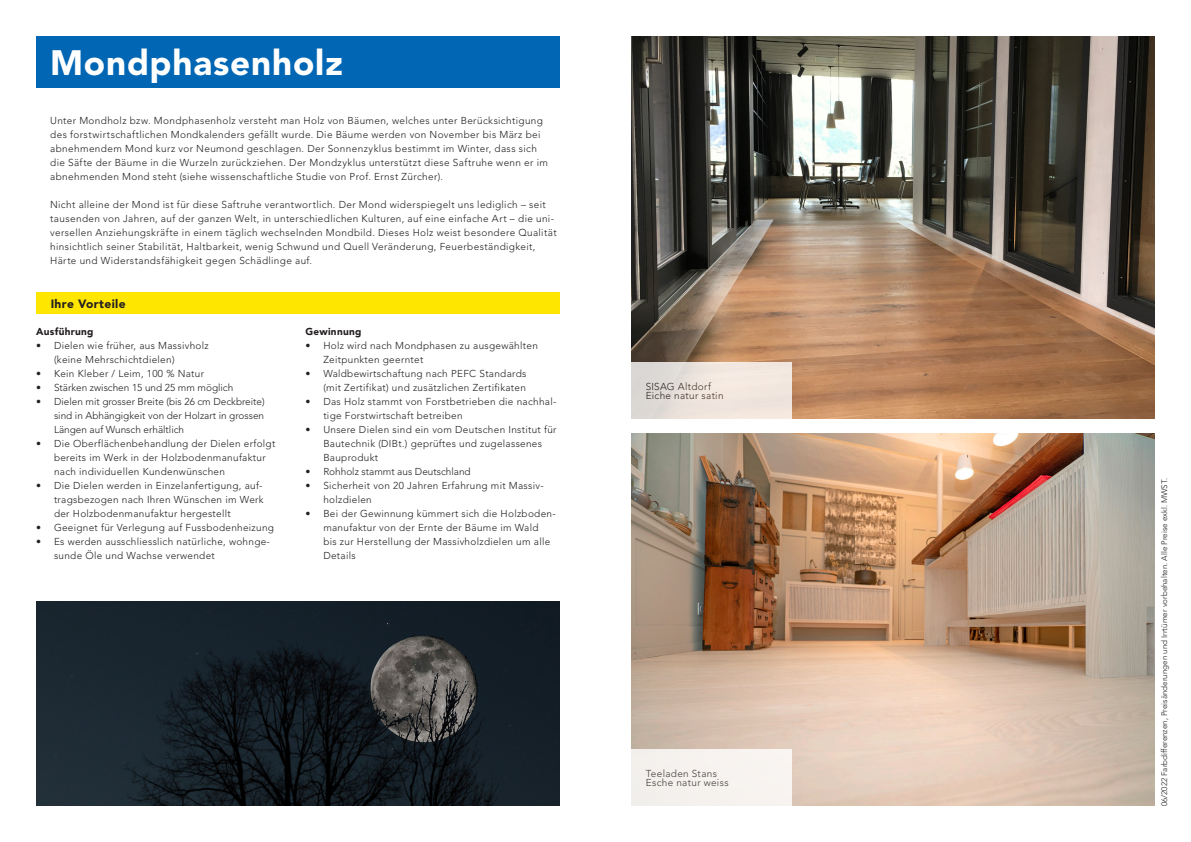
<style>
.page{position:relative;width:1191px;height:842px;background:#fff}
.page>*{position:absolute;margin:0;border:0;box-sizing:border-box;transform-origin:0 0}
.t1{font:900 35px "Avenir LT Std";letter-spacing:.025em;color:#fff}
.t2{font:900 12px "Avenir LT Std";letter-spacing:.03em;color:#231f20}
.t3{font:300 10px/14px "Avenir LT Std";letter-spacing:.03em;color:#231f20}
.t4{font:300 10px "Avenir LT Std";color:#231f20}
.t5{font:900 10px "Avenir LT Std";letter-spacing:.03em;color:#231f20}
.t6{font:300 8px "Avenir LT Std";color:#231f20}
</style>
<div class="page">
<div style="left:36px;top:36px;width:523px;height:51px;background:#0166b3"></div>
<div style="left:36px;top:292px;width:524px;height:22px;background:#ffe601"></div>
<img style="left:36px;top:602px;width:524px;height:204px">
<img style="left:631px;top:36px;width:524px;height:383px">
<img style="left:631px;top:434px;width:524px;height:371px">
<div style="left:631px;top:750px;width:161px;height:56px;background:#f6f2ef"></div>
<div style="left:631px;top:363px;width:161px;height:56px;background:linear-gradient(to right,#ddd9d5,#faece2)"></div>
<p class="t1" style="left:50px;top:41px;width:294px">Mondphasenholz</p>
<p class="t3" style="left:50px;top:113px;width:499px">Unter Mondholz bzw. Mondphasenholz versteht man Holz von Bäumen, welches unter Berücksichtigung des forstwirtschaftlichen Mondkalenders gefällt wurde. Die Bäume werden von November bis März bei abnehmendem Mond kurz vor Neumond geschlagen. Der Sonnenzyklus bestimmt im Winter, dass sich die Säfte der Bäume in die Wurzeln zurückziehen. Der Mondzyklus unterstützt diese Saftruhe wenn er im abnehmenden Mond steht (siehe wissenschaftliche Studie von Prof. Ernst Zürcher).</p>
<p class="t3" style="left:50px;top:197px;width:508px">Nicht alleine der Mond ist für diese Saftruhe verantwortlich. Der Mond widerspiegelt uns lediglich – seit tausenden von Jahren, auf der ganzen Welt, in unterschiedlichen Kulturen, auf eine einfache Art – die uni&shy;versellen Anziehungskräfte in einem täglich wechselnden Mondbild. Dieses Holz weist besondere Qualität hinsichtlich seiner Stabilität, Haltbarkeit, wenig Schwund und Quell Veränderung, Feuerbeständigkeit, Härte und Widerstandsfähigkeit gegen Schädlinge auf.</p>
<p class="t2" style="left:51px;top:296px;width:76px">Ihre Vorteile</p>
<p class="t5" style="left:36px;top:326px;width:59px">Ausführung</p>
<p class="t3" style="left:54px;top:339px;width:156px;text-indent:-18px">• Dielen wie früher, aus Massivholz (keine Mehrschichtdielen)</p>
<p class="t3" style="left:36px;top:367px;width:170px">• Kein Kleber / Leim, 100 % Natur</p>
<p class="t4" style="left:36px;top:382px;width:199px">• Stärken zwischen 15 und 25 mm möglich</p>
<p class="t3" style="left:54px;top:395px;width:212px;text-align:justify;text-indent:-18px">• Dielen mit grosser Breite (bis 26 cm Deckbreite) sind in Abhängigkeit von der Holzart in grossen Längen auf Wunsch erhältlich</p>
<p class="t3" style="left:54px;top:437px;width:223px;text-indent:-18px">• Die Oberflächenbehandlung der Dielen erfolgt bereits im Werk in der Holzbodenmanufaktur nach individuellen Kundenwünschen</p>
<p class="t3" style="left:54px;top:479px;width:211px;text-align:justify;text-indent:-18px">• Die Dielen werden in Einzelanfertigung, auf&shy;tragsbezogen nach Ihren Wünschen im Werk der Holzbodenmanufaktur hergestellt</p>
<p class="t3" style="left:36px;top:521px;width:239px">• Geeignet für Verlegung auf Fussbodenheizung</p>
<p class="t3" style="left:54px;top:535px;width:217px;text-indent:-18px">• Es werden ausschliesslich natürliche, wohnge&shy;sunde Öle und Wachse verwendet</p>
<p class="t5" style="left:305px;top:326px;width:58px">Gewinnung</p>
<p class="t3" style="left:323px;top:339px;width:216px;text-indent:-18px">• Holz wird nach Mondphasen zu ausgewählten<br>Zeitpunkten geerntet</p>
<p class="t3" style="left:305px;top:367px;width:222px;text-align:right">• Waldbewirtschaftung nach PEFC Standards (mit Zertifikat) und zusätzlichen Zertifikaten</p>
<p class="t3" style="left:323px;top:395px;width:234px;text-indent:-18px">• Das Holz stammt von Forstbetrieben die nachhal&shy;tige Forstwirtschaft betreiben</p>
<p class="t3" style="left:323px;top:423px;width:235px;text-indent:-18px">• Unsere Dielen sind ein vom Deutschen Institut für<br>Bautechnik (DIBt.) geprüftes und zugelassenes<br>Bauprodukt</p>
<p class="t4" style="left:305px;top:466px;width:167px">• Rohholz stammt aus Deutschland</p>
<p class="t3" style="left:323px;top:479px;width:222px;text-indent:-18px">• Sicherheit von 20 Jahren Erfahrung mit Massiv&shy;holzdielen</p>
<p class="t3" style="left:323px;top:507px;width:234px;text-indent:-18px">• Bei der Gewinnung kümmert sich die Holzboden&shy;manufaktur von der Ernte der Bäume im Wald<br>bis zur Herstellung der Massivholzdielen um alle Details</p>
<p class="t3" style="left:645px;top:381px;width:79px;line-height:9.5px">SISAG Altdorf<br>Eiche natur satin</p>
<p class="t3" style="left:645px;top:769px;width:85px;line-height:9.5px">Teeladen Stans<br>Esche natur weiss</p>
<p class="t6" style="left:1159px;top:806px;width:329px;rotate:-90deg">06/2022 Farbdifferenzen, Preisänderungen und Irrtümer vorbehalten. Alle Preise exkl. MWST.</p>
</div>
